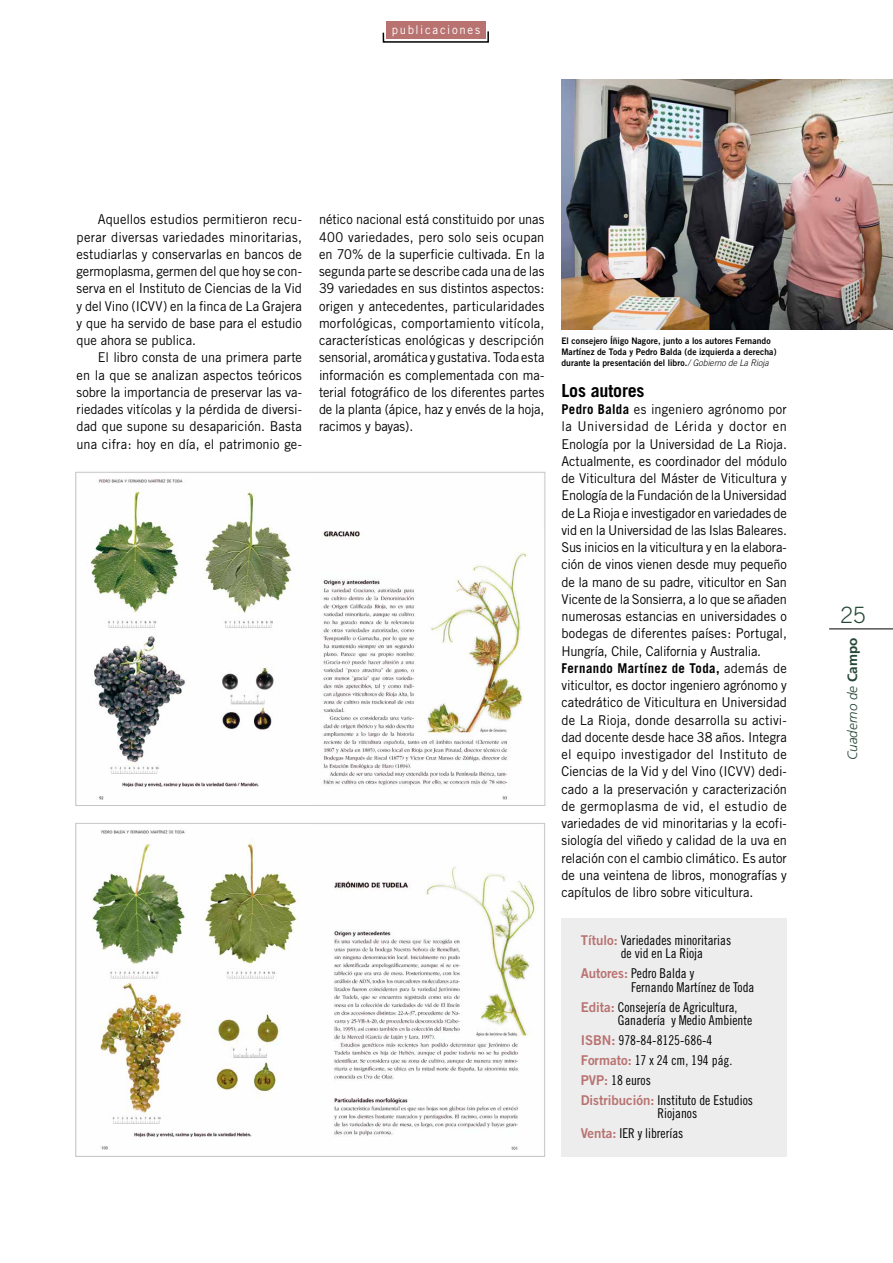
<style>
.page{position:relative;width:893px;height:1263px;background:#fff}
.page>*{position:absolute;margin:0;border:0;box-sizing:border-box;transform-origin:0 0}
.t1{font:300 22.5px "Trade Gothic";color:#254736}
.t2{font:700 18px "Trade Gothic";letter-spacing:-.01em;color:#000}
.t3{font:13.5px/17.2px "Trade Gothic";letter-spacing:-.005em;color:#000;text-align:justify;scale:.95 1}
.t4{font:13.5px/19.8px "Trade Gothic Cond Eighteen";color:#000}
.t5{font:italic 300 13.5px "Frutiger";color:#254736}
.t6{font:12px "Trade Gothic";letter-spacing:.145em;color:#fff;scale:.95 1}
.t7{font:9px/11.2px "Trade Gothic Bold Two";letter-spacing:.01em;color:#000;scale:.95 1}
.s1{font-family:"Trade Gothic";font-weight:300;font-style:italic}
.s2{font-weight:700}
.s3{font-family:"Trade Gothic Bold Two";color:#b87371}
.s4{font-weight:700;font-style:normal}
</style>
<div class="page">
<svg style="left:382px;top:30px;width:107px;height:13px"></svg>
<div style="left:386px;top:21px;width:99px;height:18px;background:#b87371"></div>
<hr style="left:829px;top:628px;width:64px;height:1px;background:#000">
<img style="left:561px;top:79px;width:332px;height:250px">
<img style="left:90px;top:479px;width:437px;height:321px">
<div style="left:76px;top:472px;width:469px;height:334px;border:1px solid #c6c6c6"></div>
<img style="left:92px;top:830px;width:449px;height:320px">
<div style="left:76px;top:823px;width:469px;height:334px;border:1px solid #c6c6c6"></div>
<div style="left:561px;top:918px;width:226px;height:239px;background:#ededed"></div>
<p class="t6" style="left:392px;top:23px;width:95px">publicaciones</p>
<p class="t3" style="left:77px;top:211px;width:239px;text-indent:21px">Aquellos estudios permitieron recu&shy;perar diversas variedades minoritarias, estudiarlas y conservarlas en bancos de germoplasma, germen del que hoy se con&shy;serva en el Instituto de Ciencias de la Vid y del Vino (ICVV) en la finca de La Grajera y que ha servido de base para el estudio que ahora se publica.</p>
<p class="t3" style="left:77px;top:349px;width:239px;text-indent:21px">El libro consta de una primera parte en la que se analizan aspectos teóricos sobre la importancia de preservar las va&shy;riedades vitícolas y la pérdida de diversi&shy;dad que supone su desaparición. Basta una cifra: hoy en día, el patrimonio ge-</p>
<p class="t3" style="left:319px;top:211px;width:239px">nético nacional está constituido por unas 400 variedades, pero solo seis ocupan en 70% de la superficie cultivada. En la segunda parte se describe cada una de las 39 variedades en sus distintos aspectos: origen y antecedentes, particularidades morfológicas, comportamiento vitícola, características enológicas y descripción sensorial, aromática y gustativa. Toda esta información es complementada con ma&shy;terial fotográfico de los diferentes partes de la planta (ápice, haz y envés de la hoja, racimos y bayas).</p>
<p class="t7" style="left:561px;top:335px;width:228px">El consejero Íñigo Nagore, junto a los autores Fernando<br>Martínez de Toda y Pedro Balda (de izquierda a derecha) durante la presentación del libro.<span class="s1">/ Gobierno de La Rioja</span></p>
<h2 class="t2" style="left:561px;top:379px;width:85px">Los autores</h2>
<p class="t3" style="left:561px;top:400px;width:239px;text-align:left"><span class="s2">Pedro Balda</span> es ingeniero agrónomo por la Universidad de Lérida y doctor en Enología por la Universidad de La Rioja.<br>Actualmente, es coordinador del módulo de Viticultura del Máster de Viticultura y Enología de la Fundación de la Universidad de La Rioja e investigador en variedades de vid en la Universidad de las Islas Baleares.<br>Sus inicios en la viticultura y en la elabora&shy;ción de vinos vienen desde muy pequeño de la mano de su padre, viticultor en San Vicente de la Sonsierra, a lo que se añaden numerosas estancias en universidades o bodegas de diferentes países: Portugal, Hungría, Chile, California y Australia.<br><span class="s2">Fernando Martínez de Toda,</span> además de viticultor, es doctor ingeniero agrónomo y catedrático de Viticultura en Universidad de La Rioja, donde desarrolla su activi&shy;dad docente desde hace 38 años. Integra el equipo investigador del Instituto de Ciencias de la Vid y del Vino (ICVV) dedi&shy;cado a la preservación y caracterización de germoplasma de vid, el estudio de variedades de vid minoritarias y la ecofi&shy;siología del viñedo y calidad de la uva en relación con el cambio climático. Es autor de una veintena de libros, monografías y capítulos de libro sobre viticultura.</p>
<p class="t4" style="left:621px;top:933px;width:112px;line-height:13.5px;text-indent:-40px"><span class="s3">Título:</span> Variedades minoritarias de vid en La Rioja</p>
<p class="t4" style="left:631px;top:966px;width:125px;line-height:13.5px;text-indent:-50px"><span class="s3">Autores:</span> Pedro Balda y<br>Fernando Martínez de Toda</p>
<p class="t4" style="left:618px;top:1000px;width:136px;line-height:13.5px;text-indent:-37px"><span class="s3">Edita:</span> Consejería de Agricultura,<br>Ganadería y Medio Ambiente</p>
<p class="t4" style="left:581px;top:1030px;width:174px"><span class="s3">ISBN:</span> 978-84-8125-686-4<br><span class="s3">Formato:</span> 17 x 24 cm, 194 pág.<br><span class="s3">PVP:</span> 18 euros<br><span class="s3">Distribución:</span> Instituto de Estudios</p>
<p class="t4" style="left:581px;top:1103px;width:118px;text-indent:77px">Riojanos<br><span class="s3">Venta:</span> IER y librerías</p>
<h1 class="t1" style="left:840px;top:601px;width:27px">25</h1>
<p class="t5" style="left:845px;top:760px;width:124px;rotate:-90deg">Cuaderno de <span class="s4">Campo</span></p>
</div>
